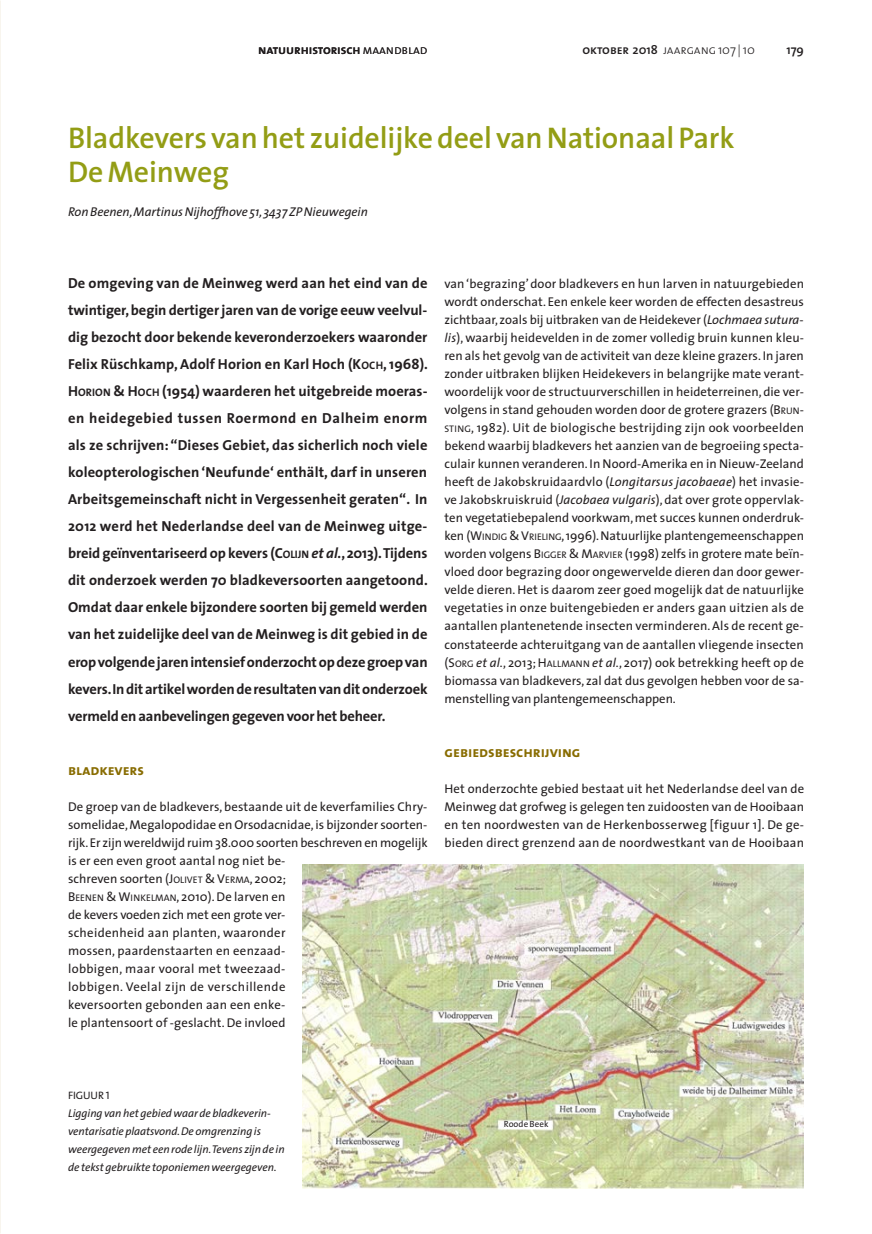
<style>
.page{position:relative;width:872px;height:1234px;background:#fff}
.page>*{position:absolute;margin:0;border:0;box-sizing:border-box;transform-origin:0 0}
.t1{font:600 30px/34.5px "The Sans";letter-spacing:-.005em;color:#939d15}
.t2{font:15px "The Sans Bold Caps";letter-spacing:-.005em;color:#886c00}
.t3{font:700 14.55px/27px "The Sans";letter-spacing:-.01em;color:#231f20;text-align:justify}
.t4{font:12.75px/18px "The Sans";letter-spacing:.01em;color:#231f20;text-align:justify}
.t5{font:italic 12.75px "The Sans";letter-spacing:-.005em;color:#231f20}
.t6{font:12.75px "The Sans Semi Bold Caps";letter-spacing:-.005em;color:#231f20}
.t7{font:12.75px "The Sans Light Caps";letter-spacing:-.005em;color:#231f20}
.t8{font:600 12.75px "The Sans";color:#231f20}
.t9{font:italic 11.25px/18px "The Sans";letter-spacing:-.005em;color:#231f20}
.t10{font:10.8px "The Sans Caps";letter-spacing:-.005em;color:#231f20}
.t11{font:9px "The Sans";letter-spacing:.005em;color:#231f20}
.s1{font-family:"The Sans Light Caps"}
.s2{font-family:"The Sans Semi Bold Caps"}
.s3{font-family:"The Sans";font-weight:600}
.s4{font-family:"The Sans";font-weight:300}
.s5{font-style:inherit}
.s6{font-size:10.95px}
.s7{font-style:italic}
.s8{font-size:9.6px}
</style>
<div class="page">
<img style="left:302px;top:864px;width:502px;height:324px">
<div style="left:504px;top:1120px;width:46px;height:8px;background:#fff"></div>
<p class="t6" style="left:258px;top:39px;width:171px">natuurhistorisch<span class="s1">maandblad</span></p>
<p class="t7" style="left:582px;top:39px;width:174px"><span class="s2">oktober</span> <span class="s3">2018</span> jaargang <span class="s4">107 | 10</span></p>
<p class="t8" style="left:786px;top:39px;width:19px">179</p>
<h1 class="t1" style="left:68px;top:120px;width:668px">Bladkevers van het zuidelijke deel van Nationaal Park<br>De Meinweg</h1>
<p class="t5" style="left:68px;top:201px;width:301px">Ron Beenen, Martinus Nijhoffhove 51, 3437 ZP Nieuwegein</p>
<p class="t3" style="left:68px;top:269px;width:361px">De omgeving van de Meinweg werd aan het eind van de twintiger, begin dertiger jaren van de vorige eeuw veelvul&shy;dig bezocht door bekende keveronderzoekers waaronder Felix Rüschkamp, Adolf Horion en Karl Hoch (<span class="s5">K</span><span class="s6">OCH</span>, 1968).<br><span class="s5">H</span><span class="s6">ORION</span> <span class="s5">&amp; H</span><span class="s6">OCH</span> (1954) waarderen het uitgebreide moeras&shy;en heidegebied tussen Roermond en Dalheim enorm als ze schrijven: “Dieses Gebiet, das sicherlich noch viele koleopterologischen ‘Neufunde‘ enthält, darf in unseren Arbeitsgemeinschaft nicht in Vergessenheit geraten“. In 2012 werd het Nederlandse deel van de Meinweg uitge&shy;breid geïnventariseerd op kevers (<span class="s5">C</span><span class="s6">OLIJN</span> <span class="s7">et al.</span>, 2013). Tijdens dit onderzoek werden 70 bladkeversoorten aangetoond.<br>Omdat daar enkele bijzondere soorten bij gemeld werden van het zuidelijke deel van de Meinweg is dit gebied in de erop volgende jaren intensief onderzocht op deze groep van kevers. In dit artikel worden de resultaten van dit onderzoek vermeld en aanbevelingen gegeven voor het beheer.</p>
<p class="t2" style="left:68px;top:756px;width:77px">bladkevers</p>
<p class="t4" style="left:68px;top:796px;width:361px;text-align:left">De groep van de bladkevers, bestaande uit de keverfamilies Chry&shy;somelidae, Megalopodidae en Orsodacnidae, is bijzonder soorten&shy;rijk. Er zijn wereldwijd ruim 38.000 soorten beschreven en mogelijk is er een even groot aantal nog niet be-<br>schreven soorten (<span class="s5">J</span><span class="s8">OLIVET</span> <span class="s5">&amp; V</span><span class="s8">ERMA</span>, 2002;<br><span class="s5">B</span><span class="s8">EENEN</span> <span class="s5">&amp; W</span><span class="s8">INKELMAN</span>, 2010). De larven en<br>de kevers voeden zich met een grote ver-<br>scheidenheid aan planten, waaronder<br>mossen, paardenstaarten en eenzaad-<br>lobbigen, maar vooral met tweezaad-<br>lobbigen. Veelal zijn de verschillende<br>keversoorten gebonden aan een enke-<br>le plantensoort of -geslacht. De invloed</p>
<p class="t4" style="left:444px;top:274px;width:361px">van ‘begrazing’ door bladkevers en hun larven in natuurgebieden wordt onderschat. Een enkele keer worden de effecten desastreus zichtbaar, zoals bij uitbraken van de Heidekever (<span class="s7">Lochmaea sutura&shy;lis</span>), waarbij heidevelden in de zomer volledig bruin kunnen kleu&shy;ren als het gevolg van de activiteit van deze kleine grazers. In jaren zonder uitbraken blijken Heidekevers in belangrijke mate verant&shy;woordelijk voor de structuurverschillen in heideterreinen, die ver&shy;volgens in stand gehouden worden door de grotere grazers (<span class="s5">B</span><span class="s8">RUN</span><span class="s5">-</span><span class="s8">STING</span>, 1982). Uit de biologische bestrijding zijn ook voorbeelden bekend waarbij bladkevers het aanzien van de begroeiing specta&shy;culair kunnen veranderen. In Noord-Amerika en in Nieuw-Zeeland heeft de Jakobskruidaardvlo (<span class="s7">Longitarsus jacobaeae</span>) het invasie&shy;ve Jakobskruiskruid (<span class="s7">Jacobaea vulgaris</span>), dat over grote oppervlak&shy;ten vegetatiebepalend voorkwam, met succes kunnen onderdruk&shy;ken (<span class="s5">W</span><span class="s8">INDIG</span> <span class="s5">&amp; V</span><span class="s8">RIELING</span>, 1996). Natuurlijke plantengemeenschappen worden volgens <span class="s5">B</span><span class="s8">IGGER</span> <span class="s5">&amp; M</span><span class="s8">ARVIER</span> (1998) zelfs in grotere mate beïn&shy;vloed door begrazing door ongewervelde dieren dan door gewer&shy;velde dieren. Het is daarom zeer goed mogelijk dat de natuurlijke vegetaties in onze buitengebieden er anders gaan uitzien als de aantallen plantenetende insecten verminderen. Als de recent ge&shy;constateerde achteruitgang van de aantallen vliegende insecten (<span class="s5">S</span><span class="s8">ORG</span> <span class="s7">et al.</span>, 2013; <span class="s5">H</span><span class="s8">ALLMANN</span> <span class="s7">et al.</span>, 2017) ook betrekking heeft op de biomassa van bladkevers, zal dat dus gevolgen hebben voor de sa&shy;menstelling van plantengemeenschappen.</p>
<p class="t2" style="left:444px;top:738px;width:138px">gebiedsbeschrijving</p>
<p class="t4" style="left:444px;top:778px;width:361px">Het onderzochte gebied bestaat uit het Nederlandse deel van de Meinweg dat grofweg is gelegen ten zuidoosten van de Hooibaan en ten noordwesten van de Herkenbosserweg [figuur 1]. De ge&shy;bieden direct grenzend aan de noordwestkant van de Hooibaan</p>
<p class="t10" style="left:68px;top:1085px;width:43px">FIGUUR 1</p>
<p class="t9" style="left:68px;top:1103px;width:218px">Ligging van het gebied waar de bladkeverin&shy;ventarisatie plaatsvond. De omgrenzing is weergegeven met een rode lijn. Tevens zijn de in de tekst gebruikte toponiemen weergegeven.</p>
<p class="t11" style="left:504px;top:1116px;width:46px">Roode Beek</p>
</div>
